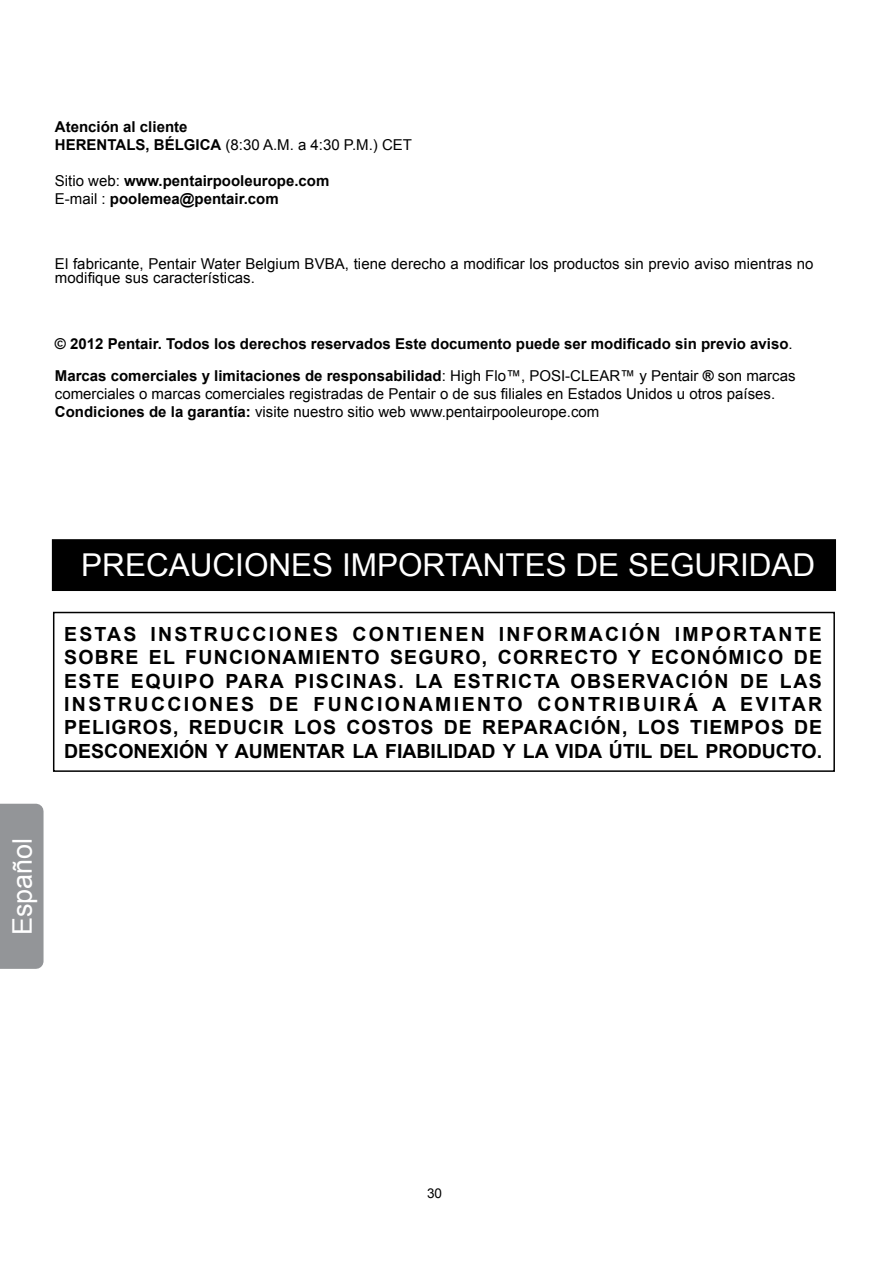
<style>
.page{position:relative;width:893px;height:1263px;background:#fff}
.page>*{position:absolute;margin:0;border:0;box-sizing:border-box;transform-origin:0 0}
.t1{font:31.5px "Arial";color:#fff}
.t2{font:27px "Arial";color:#fff}
.t3{font:700 19.5px/23.4px "Arial";color:#000;text-align:justify}
.t4{font:700 15px/18px "Arial";color:#000}
.t5{font:15px/18px "Arial";color:#000}
.t6{font:13.5px "Arial";color:#000}
.s1{font-weight:400}
.s2{font-weight:700}
</style>
<div class="page">
<div style="left:53px;top:540px;width:782px;height:50px;background:#000"></div>
<div style="left:52px;top:539px;width:784px;height:52px;border:2px solid #000"></div>
<div style="left:53px;top:612px;width:782px;height:160px;border:2px solid #000"></div>
<div style="left:0;top:804px;width:44px;height:165px;background:#939598"></div>
<p class="t4" style="left:55px;top:118px;width:359px">Atención al cliente<br>HERENTALS, BÉLGICA <span class="s1">(8:30 A.M. a 4:30 P.M.) CET</span></p>
<p class="t4" style="left:55px;top:172px;width:276px"><span class="s1">Sitio web:</span> www.pentairpooleurope.com<br><span class="s1">E-mail :</span> poolemea@pentair.com</p>
<p class="t5" style="left:55px;top:257px;width:760px;line-height:13.5px">El fabricante, Pentair Water Belgium BVBA, tiene derecho a modificar los productos sin previo aviso mientras no modifique sus características.</p>
<p class="t4" style="left:55px;top:329px;width:742px;line-height:31.5px">© 2012 Pentair. Todos los derechos reservados Este documento puede ser modificado sin previo aviso<span class="s1">.<br></span>Marcas comerciales y limitaciones de responsabilidad<span class="s1">: High Flo™, POSI-CLEAR™ y Pentair</span> ® <span class="s1">son marcas</span></p>
<p class="t5" style="left:55px;top:385px;width:722px">comerciales o marcas comerciales registradas de Pentair o de sus filiales en Estados Unidos u otros países.<br><span class="s2">Condiciones de la garantía:</span> visite nuestro sitio web www.pentairpooleurope.com</p>
<h1 class="t1" style="left:81px;top:544px;width:735px">PRECAUCIONES IMPORTANTES DE SEGURIDAD</h1>
<p class="t3" style="left:64px;top:623px;width:760px">ESTAS INSTRUCCIONES CONTIENEN INFORMACIÓN IMPORTANTE SOBRE EL FUNCIONAMIENTO SEGURO, CORRECTO Y ECONÓMICO DE ESTE EQUIPO PARA PISCINAS. LA ESTRICTA OBSERVACIÓN DE LAS INSTRUCCIONES DE FUNCIONAMIENTO CONTRIBUIRÁ A EVITAR PELIGROS, REDUCIR LOS COSTOS DE REPARACIÓN, LOS TIEMPOS DE DESCONEXIÓN Y AUMENTAR LA FIABILIDAD Y LA VIDA ÚTIL DEL PRODUCTO.</p>
<h2 class="t2" style="left:5px;top:935px;width:99px;rotate:-90deg">Español</h2>
<p class="t6" style="left:427px;top:1184px;width:17px">30</p>
</div>
